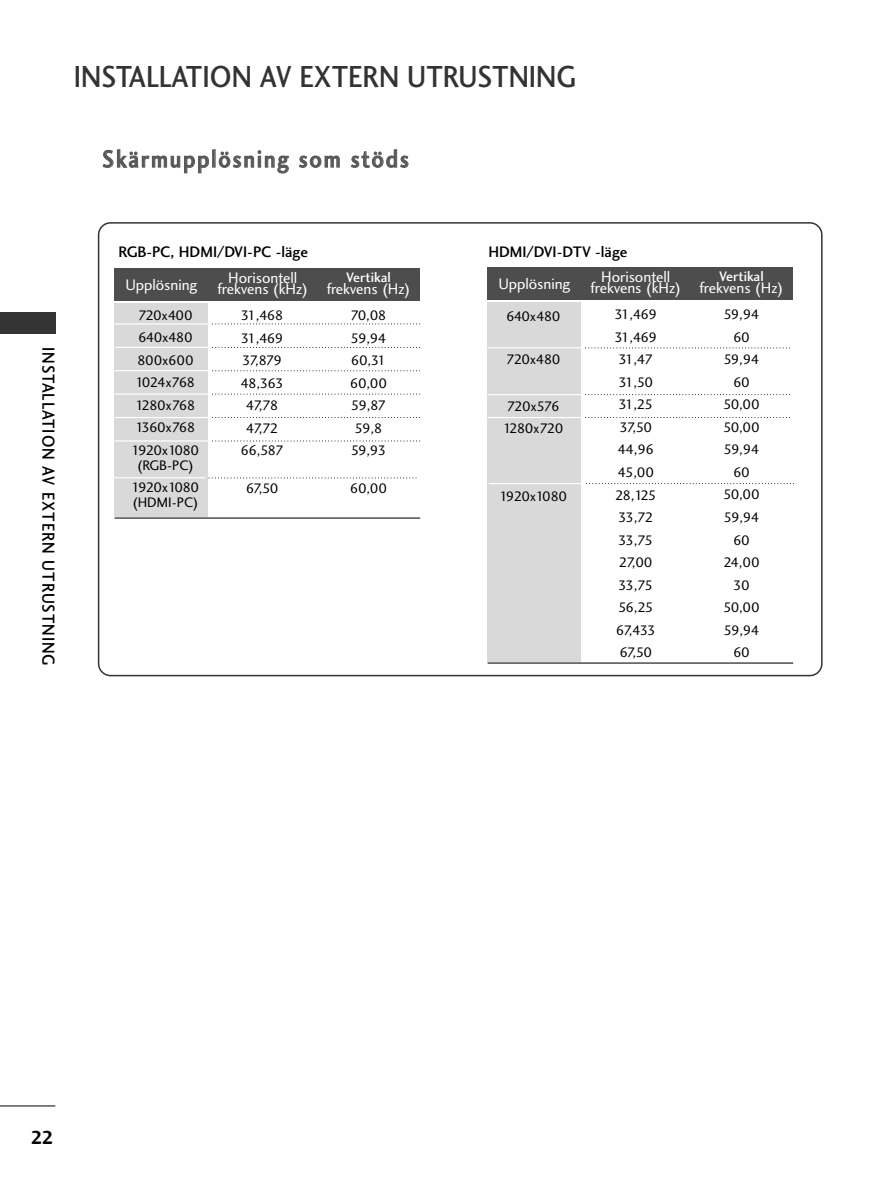
<style>
.page{position:relative;width:893px;height:1190px;background:#fff}
.page>*{position:absolute;margin:0;border:0;box-sizing:border-box;transform-origin:0 0}
.t1{font:31.5px "Charlotte Sans Medium Plain";color:#333;scale:.9 1}
.t2{font:24.75px "Charlotte Sans Medium Plain";letter-spacing:.085em;color:#57585a;scale:.9 1}
.t3{font:19.5px "Charlotte Sans Bold Plain";color:#000}
.t4{font:18px "Charlotte Sans Medium Plain";letter-spacing:.06em;color:#000;scale:.9 1}
.t5{font:15.75px "Charlotte Sans Book Plain";letter-spacing:-.005em;color:#fff}
.t6{font:15.75px "Charlotte Sans Medium Plain";color:#000}
.t7{font:14.25px/22.5px "Charlotte Sans Book Plain";letter-spacing:-.08em;color:#000;text-align:center}
.t8{font:14.25px/22.5px "Charlotte Sans Book Plain";letter-spacing:-.04em;color:#000;text-align:center}
.t9{font:14.25px/22.5px "Charlotte Sans Book Plain";letter-spacing:-.06em;color:#000}
.t10{font:14.25px "Charlotte Sans Medium Plain";color:#fff}
</style>
<div class="page">
<hr style="left:0;top:1105px;width:55px;height:1px;background:#000">
<div style="left:0;top:313px;width:55px;height:21px;background:#333"></div>
<div style="left:98px;top:222px;width:724px;height:454px;border:2px solid #333;border-radius:12px"></div>
<div style="left:115px;top:303px;width:93px;height:213px;background:#d9d9d9"></div>
<div style="left:114px;top:268px;width:305px;height:33px;background:#4d4d4d"></div>
<hr style="left:115px;top:517px;width:305px;height:2px;background:#4d4d4d">
<hr style="left:115px;top:323px;width:93px;height:1px;background:#fff">
<svg style="left:212px;top:323px;width:205px;height:1px"></svg>
<hr style="left:115px;top:347px;width:93px;height:1px;background:#fff">
<svg style="left:212px;top:347px;width:205px;height:1px"></svg>
<hr style="left:115px;top:370px;width:93px;height:1px;background:#fff">
<svg style="left:212px;top:370px;width:205px;height:1px"></svg>
<hr style="left:115px;top:393px;width:93px;height:2px;background:#fff">
<svg style="left:212px;top:394px;width:205px;height:1px"></svg>
<hr style="left:115px;top:417px;width:93px;height:1px;background:#fff">
<svg style="left:212px;top:417px;width:205px;height:1px"></svg>
<hr style="left:115px;top:440px;width:93px;height:1px;background:#fff">
<svg style="left:212px;top:440px;width:205px;height:1px"></svg>
<div style="left:487px;top:303px;width:94px;height:359px;background:#d9d9d9"></div>
<div style="left:487px;top:267px;width:305px;height:33px;background:#4d4d4d"></div>
<hr style="left:487px;top:347px;width:94px;height:1px;background:#fff">
<hr style="left:487px;top:662px;width:306px;height:2px;background:#4d4d4d">
<svg style="left:585px;top:347px;width:205px;height:1px"></svg>
<hr style="left:487px;top:394px;width:94px;height:1px;background:#fff">
<svg style="left:585px;top:394px;width:205px;height:1px"></svg>
<hr style="left:487px;top:417px;width:94px;height:1px;background:#fff">
<svg style="left:585px;top:417px;width:205px;height:1px"></svg>
<hr style="left:488px;top:483px;width:94px;height:1px;background:#fff">
<svg style="left:586px;top:483px;width:205px;height:1px"></svg>
<hr style="left:111px;top:477px;width:94px;height:1px;background:#fff">
<svg style="left:209px;top:477px;width:207px;height:1px"></svg>
<h1 class="t1" style="left:74px;top:64px;width:559px">INSTALLATION AV EXTERN UTRUSTNING</h1>
<h2 class="t2" style="left:102px;top:149px;width:342px">Skärmupplösning som stöds</h2>
<p class="t4" style="left:55px;top:347px;width:355px;rotate:90deg">INSTALLATION AV EXTERN UTRUSTNING</p>
<p class="t6" style="left:118px;top:246px;width:191px">RGB-PC, HDMI/DVI-PC -läge</p>
<p class="t5" style="left:125px;top:279px;width:73px">Upplösning</p>
<p class="t8" style="left:132px;top:305px;width:69px">720x400<br>640x480<br>800x600<br>1024x768<br>1280x768<br>1360x768<br>1920x1080</p>
<p class="t8" style="left:132px;top:455px;width:69px">(RGB-PC)<br>1920x1080</p>
<p class="t9" style="left:132px;top:493px;width:67px">(HDMI-PC)</p>
<p class="t5" style="left:228px;top:272px;width:71px">Horisontell</p>
<p class="t5" style="left:218px;top:283px;width:92px">frekvens (kHz)</p>
<p class="t7" style="left:240px;top:305px;width:45px">31,468<br>31,469<br>37,879<br>48,363<br>47,78<br>47,72<br>66,587</p>
<p class="t9" style="left:246px;top:478px;width:34px">67,50</p>
<p class="t10" style="left:346px;top:272px;width:46px">Vertikal</p>
<p class="t5" style="left:327px;top:283px;width:85px">frekvens (Hz)</p>
<p class="t7" style="left:350px;top:305px;width:39px">70,08<br>59,94<br>60,31<br>60,00<br>59,87<br>59,8<br>59,93</p>
<p class="t9" style="left:350px;top:478px;width:39px">60,00</p>
<p class="t6" style="left:488px;top:246px;width:141px">HDMI/DVI-DTV -läge</p>
<p class="t5" style="left:498px;top:278px;width:73px">Upplösning</p>
<p class="t9" style="left:506px;top:306px;width:56px">640x480</p>
<p class="t9" style="left:506px;top:349px;width:56px">720x480</p>
<p class="t9" style="left:503px;top:396px;width:62px">720x576<br>1280x720</p>
<p class="t9" style="left:499px;top:486px;width:69px">1920x1080</p>
<p class="t5" style="left:601px;top:271px;width:71px">Horisontell</p>
<p class="t5" style="left:590px;top:282px;width:92px">frekvens (kHz)</p>
<p class="t7" style="left:614px;top:305px;width:44px">31,469<br>31,469<br>31,47<br>31,50<br>31,25<br>37,50<br>44,96<br>45,00<br>28,125<br>33,72<br>33,75<br>27,00<br>33,75<br>56,25<br>67,433<br>67,50</p>
<p class="t10" style="left:719px;top:271px;width:46px">Vertikal</p>
<p class="t5" style="left:699px;top:282px;width:85px">frekvens (Hz)</p>
<p class="t8" style="left:723px;top:305px;width:38px">59,94<br>60<br>59,94<br>60<br>50,00<br>50,00<br>59,94<br>60<br>50,00<br>59,94<br>60<br>24,00<br>30<br>50,00<br>59,94<br>60</p>
<h3 class="t3" style="left:31px;top:1129px;width:25px">22</h3>
</div>
